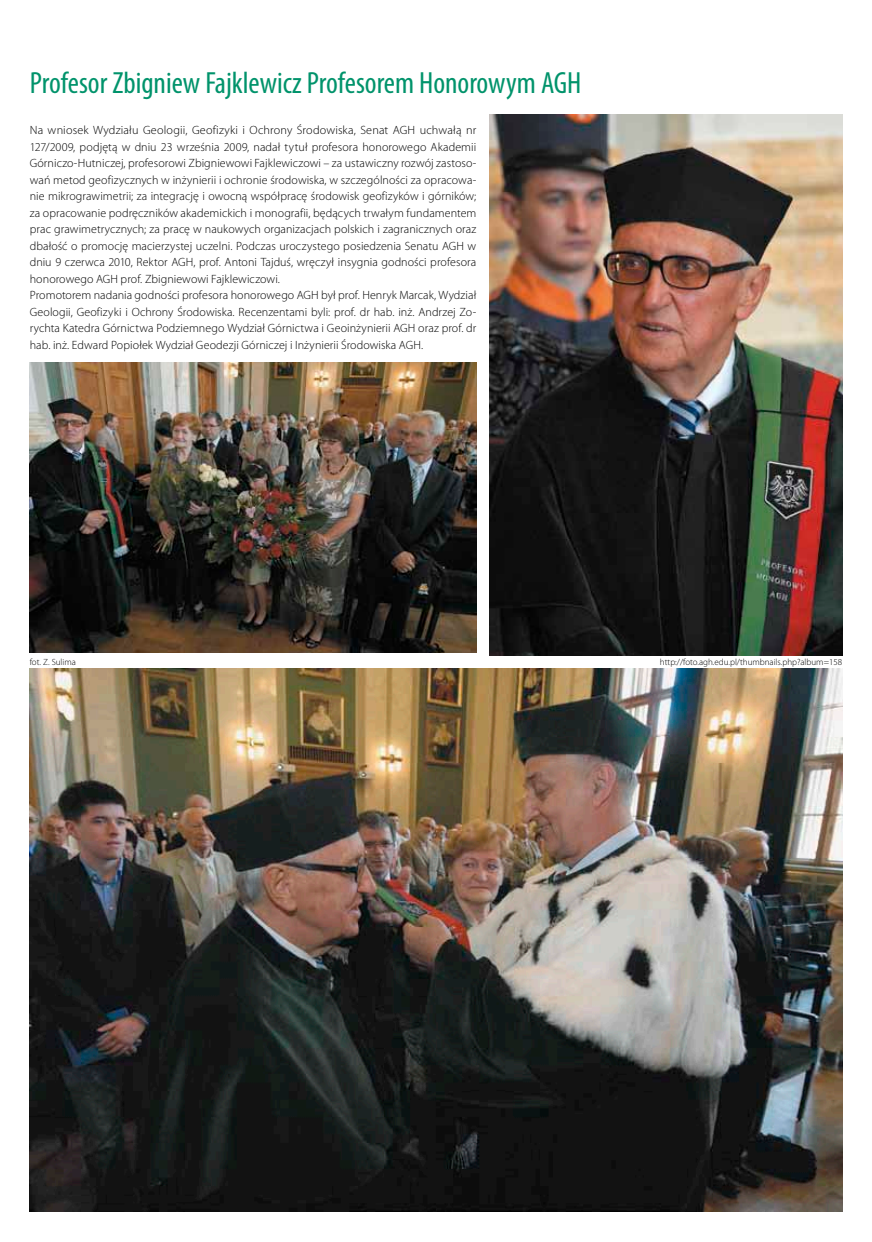
<style>
.page{position:relative;width:872px;height:1242px;background:#fff}
.page>*{position:absolute;margin:0;border:0;box-sizing:border-box;transform-origin:0 0}
.t1{font:condensed 30.75px "Myriad Pro";color:#00936b}
.t2{font:300 12px/16.5px "Myriad Pro";letter-spacing:.01em;color:#000}
.t3{font:300 9px "Myriad Pro";color:#000}
</style>
<div class="page">
<img style="left:30px;top:363px;width:446px;height:289px">
<img style="left:489px;top:115px;width:353px;height:540px">
<img style="left:30px;top:668px;width:812px;height:543px">
<h1 class="t1" style="left:30px;top:66px;width:553px">Profesor Zbigniew Fajklewicz Profesorem Honorowym AGH</h1>
<p class="t2" style="left:30px;top:122px;width:448px">Na wniosek Wydziału Geologii, Geofizyki i Ochrony Środowiska, Senat AGH uchwałą nr 127/2009, podjętą w dniu 23 września 2009, nadał tytuł profesora honorowego Akademii Górniczo-Hutniczej, profesorowi Zbigniewowi Fajklewiczowi – za ustawiczny rozwój zastoso&shy;wań metod geofizycznych w inżynierii i ochronie środowiska, w szczególności za opracowa&shy;nie mikrograwimetrii; za integrację i owocną współpracę środowisk geofizyków i górników; za opracowanie podręczników akademickich i monografii, będących trwałym fundamentem prac grawimetrycznych; za pracę w naukowych organizacjach polskich i zagranicznych oraz dbałość o promocję macierzystej uczelni. Podczas uroczystego posiedzenia Senatu AGH w dniu 9 czerwca 2010, Rektor AGH, prof. Antoni Tajduś, wręczył insygnia godności profesora honorowego AGH prof. Zbigniewowi Fajklewiczowi.<br>Promotorem nadania godności profesora honorowego AGH był prof. Henryk Marcak, Wydział Geologii, Geofizyki i Ochrony Środowiska. Recenzentami byli: prof. dr hab. inż. Andrzej Zo&shy;rychta Katedra Górnictwa Podziemnego Wydział Górnictwa i Geoinżynierii AGH oraz prof. dr hab. inż. Edward Popiołek Wydział Geodezji Górniczej i Inżynierii Środowiska AGH.</p>
<p class="t3" style="left:30px;top:656px;width:48px">fot. Z. Sulima</p>
<p class="t3" style="left:660px;top:656px;width:184px">http://foto.agh.edu.pl/thumbnails.php?album=158</p>
</div>
